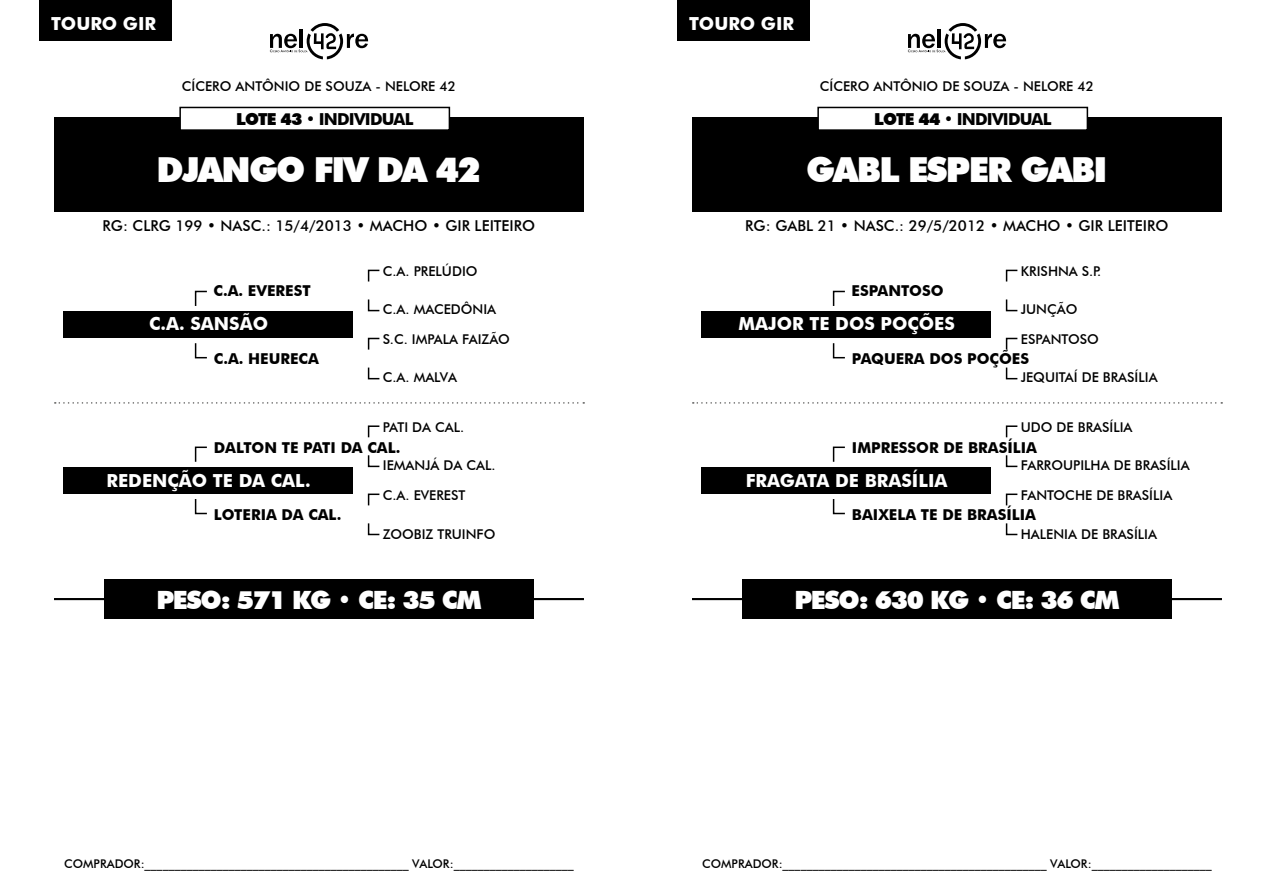
<style>
.page{position:relative;width:1276px;height:893px;background:#fff}
.page>*{position:absolute;margin:0;border:0;box-sizing:border-box;transform-origin:0 0}
.t1{font:900 34.5px "Futura BT";letter-spacing:-.05em;color:#fff}
.t2{font:900 25.2px "Futura BT";letter-spacing:-.05em;color:#fff}
.t3{font:700 18px "Futura BT";color:#fff}
.t4{font:700 16.5px "Futura BT";letter-spacing:-.05em;color:#000}
.t5{font:700 15px "Futura BT";color:#000}
.t6{font:500 15px "Futura BT";color:#000}
.t7{font:500 13.5px "Futura BT";color:#000}
.t8{font:500 12px "Futura BT";color:#000}
.s1{font-weight:900}
.s2{font-weight:500}
</style>
<div class="page">
<div style="left:54px;top:118px;width:530px;height:94px;background:#000"></div>
<div style="left:180px;top:107px;width:269px;height:23px;background:#fff"></div>
<div style="left:179px;top:107px;width:271px;height:24px;border:2px solid #000"></div>
<hr style="left:54px;top:598px;width:530px;height:2px;background:#000">
<svg style="left:55px;top:402px;width:529px;height:2px"></svg>
<div style="left:104px;top:579px;width:429px;height:40px;background:#000"></div>
<div style="left:63px;top:311px;width:289px;height:27px;background:#000"></div>
<svg style="left:194px;top:290px;width:13px;height:16px"></svg>
<svg style="left:194px;top:343px;width:13px;height:16px"></svg>
<svg style="left:367px;top:269px;width:13px;height:13px"></svg>
<svg style="left:367px;top:299px;width:13px;height:13px"></svg>
<svg style="left:367px;top:337px;width:13px;height:13px"></svg>
<svg style="left:367px;top:367px;width:13px;height:13px"></svg>
<div style="left:63px;top:467px;width:289px;height:27px;background:#000"></div>
<svg style="left:194px;top:446px;width:13px;height:16px"></svg>
<svg style="left:194px;top:499px;width:13px;height:16px"></svg>
<svg style="left:367px;top:425px;width:13px;height:13px"></svg>
<svg style="left:367px;top:455px;width:13px;height:13px"></svg>
<svg style="left:367px;top:493px;width:13px;height:13px"></svg>
<svg style="left:367px;top:523px;width:13px;height:13px"></svg>
<div style="left:692px;top:118px;width:530px;height:94px;background:#000"></div>
<div style="left:818px;top:107px;width:269px;height:23px;background:#fff"></div>
<div style="left:817px;top:107px;width:271px;height:24px;border:2px solid #000"></div>
<hr style="left:692px;top:598px;width:530px;height:2px;background:#000">
<svg style="left:693px;top:402px;width:529px;height:2px"></svg>
<div style="left:742px;top:579px;width:429px;height:40px;background:#000"></div>
<div style="left:701px;top:311px;width:289px;height:27px;background:#000"></div>
<svg style="left:832px;top:290px;width:13px;height:16px"></svg>
<svg style="left:832px;top:343px;width:13px;height:16px"></svg>
<svg style="left:1005px;top:269px;width:13px;height:13px"></svg>
<svg style="left:1005px;top:299px;width:13px;height:13px"></svg>
<svg style="left:1005px;top:337px;width:13px;height:13px"></svg>
<svg style="left:1005px;top:367px;width:13px;height:13px"></svg>
<div style="left:701px;top:467px;width:289px;height:27px;background:#000"></div>
<svg style="left:832px;top:446px;width:13px;height:16px"></svg>
<svg style="left:832px;top:499px;width:13px;height:16px"></svg>
<svg style="left:1005px;top:425px;width:13px;height:13px"></svg>
<svg style="left:1005px;top:455px;width:13px;height:13px"></svg>
<svg style="left:1005px;top:493px;width:13px;height:13px"></svg>
<svg style="left:1005px;top:523px;width:13px;height:13px"></svg>
<svg style="left:270px;top:23px;width:98px;height:36px"></svg>
<div style="left:39px;top:0;width:133px;height:40px;background:#000"></div>
<svg style="left:908px;top:23px;width:98px;height:36px"></svg>
<div style="left:677px;top:0;width:133px;height:40px;background:#000"></div>
<h3 class="t3" style="left:51px;top:13px;width:106px">TOURO GIR</h3>
<h3 class="t3" style="left:689px;top:13px;width:106px">TOURO GIR</h3>
<p class="t7" style="left:182px;top:78px;width:24px">CÍCERO</p>
<p class="t7" style="left:235px;top:78px;width:159px">ANTÔNIO DE SOUZA - NELORE</p>
<p class="t7" style="left:439px;top:78px;width:18px">42</p>
<p class="t7" style="left:820px;top:78px;width:24px">CÍCERO</p>
<p class="t7" style="left:873px;top:78px;width:159px">ANTÔNIO DE SOUZA - NELORE</p>
<p class="t7" style="left:1077px;top:78px;width:18px">42</p>
<p class="t4" style="left:236px;top:109px;width:179px"><span class="s1">LOTE 43</span> <span class="s2">•</span> INDIVIDUAL</p>
<p class="t4" style="left:874px;top:109px;width:179px"><span class="s1">LOTE 44</span> <span class="s2">•</span> INDIVIDUAL</p>
<h1 class="t1" style="left:157px;top:149px;width:326px">DJANGO FIV DA 42</h1>
<h1 class="t1" style="left:806px;top:149px;width:298px">GABL ESPER GABI</h1>
<p class="t6" style="left:102px;top:216px;width:433px">RG: CLRG 199 • NASC.: 15/4/2013 • MACHO • GIR LEITEIRO</p>
<p class="t6" style="left:745px;top:216px;width:423px">RG: GABL 21 • NASC.: 29/5/2012 • MACHO • GIR LEITEIRO</p>
<p class="t5" style="left:214px;top:282px;width:99px">C.A. EVEREST</p>
<h3 class="t3" style="left:149px;top:313px;width:120px">C.A. SANSÃO</h3>
<p class="t5" style="left:214px;top:349px;width:106px">C.A. HEURECA</p>
<p class="t7" style="left:383px;top:263px;width:96px">C.A. PRELÚDIO</p>
<p class="t7" style="left:383px;top:301px;width:115px">C.A. MACEDÔN IA</p>
<p class="t7" style="left:383px;top:331px;width:129px">S.C. IMPALA FAIZÃO</p>
<p class="t7" style="left:383px;top:369px;width:76px">C.A. MALVA</p>
<p class="t7" style="left:1020px;top:263px;width:82px">KRISH NA S.P.</p>
<p class="t7" style="left:1020px;top:301px;width:58px">JUNÇÃO</p>
<p class="t7" style="left:1020px;top:331px;width:80px">ESPANTOSO</p>
<p class="t7" style="left:1020px;top:369px;width:138px">JEQUITAÍ DE BRASÍLIA</p>
<p class="t5" style="left:851px;top:282px;width:94px">ESPANTOSO</p>
<h3 class="t3" style="left:738px;top:313px;width:218px">MAJOR TE DOS POÇÕES</h3>
<p class="t5" style="left:852px;top:349px;width:179px">PAQUERA DOS POÇÕES</p>
<p class="t7" style="left:383px;top:419px;width:83px">PATI DA CAL.</p>
<p class="t7" style="left:383px;top:457px;width:114px">IEMANJÁ DA CAL.</p>
<p class="t7" style="left:383px;top:487px;width:84px">C.A. EVEREST</p>
<p class="t7" style="left:383px;top:526px;width:114px">ZOOBIZ TRUIN FO</p>
<p class="t5" style="left:214px;top:438px;width:188px">DALTON TE PATI DA CAL.</p>
<h3 class="t3" style="left:106px;top:469px;width:206px">REDENÇÃO TE DA CAL.</h3>
<p class="t5" style="left:214px;top:506px;width:129px">LOTERIA DA CAL.</p>
<p class="t7" style="left:1020px;top:419px;width:113px">UDO DE BRASÍLIA</p>
<p class="t7" style="left:1020px;top:457px;width:170px">FARROUPILHA DE BRASÍLIA</p>
<p class="t7" style="left:1020px;top:487px;width:153px">FANTOCH E DE BRASÍLIA</p>
<p class="t7" style="left:1020px;top:526px;width:138px">HALENIA DE BRASÍLIA</p>
<p class="t5" style="left:852px;top:438px;width:187px">IMPRESSOR DE BRASÍLIA</p>
<h3 class="t3" style="left:746px;top:469px;width:203px">FRAGATA DE BRASÍLIA</h3>
<p class="t5" style="left:852px;top:506px;width:186px">BAIXELA TE DE BRASÍLIA</p>
<h2 class="t2" style="left:156px;top:584px;width:326px">PESO: 571 KG • CE: 35 CM</h2>
<h2 class="t2" style="left:794px;top:584px;width:326px">PESO: 630 KG • CE: 36 CM</h2>
<p class="t8" style="left:64px;top:856px;width:511px">COMPRADOR:____________________________________________ VALOR:____________________</p>
<p class="t8" style="left:702px;top:856px;width:511px">COMPRADOR:____________________________________________ VALOR:____________________</p>
</div>
